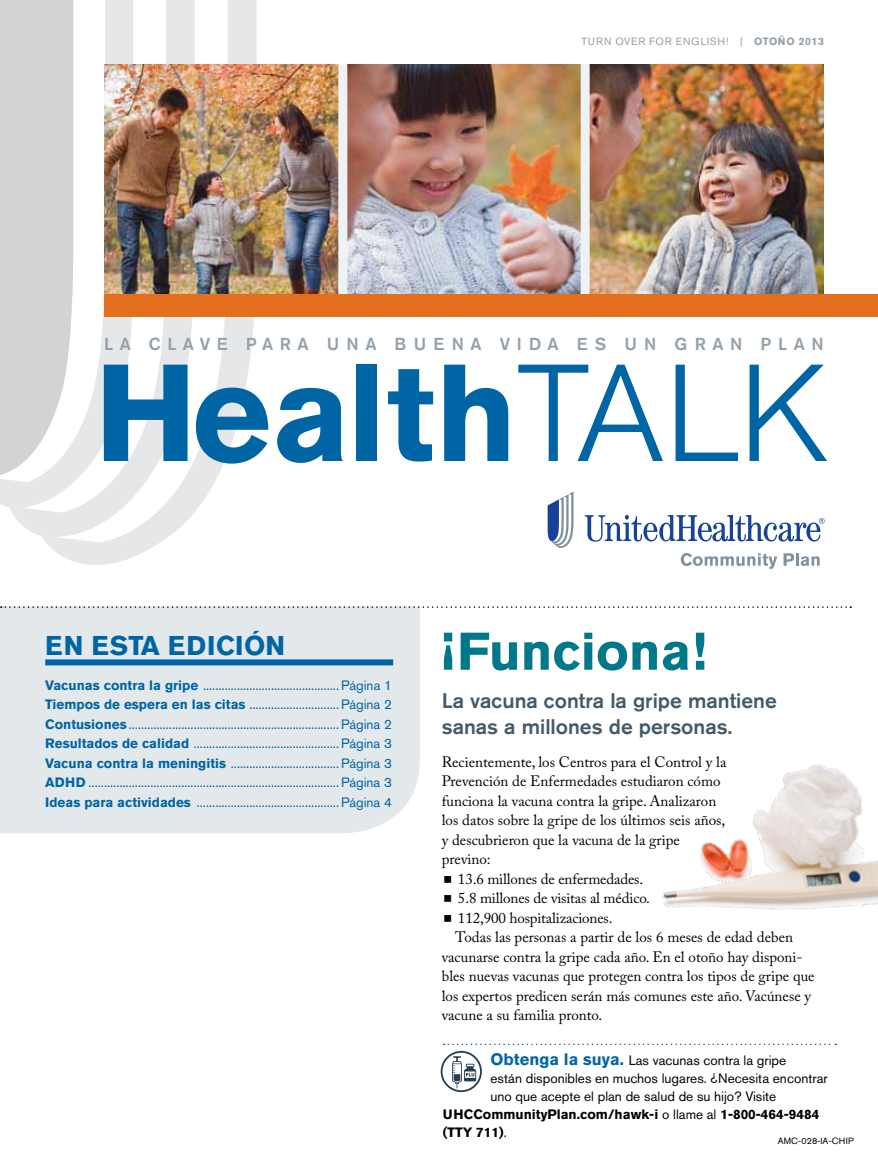
<style>
.page{position:relative;width:878px;height:1161px;background:#fff}
.page>*{position:absolute;margin:0;border:0;box-sizing:border-box;transform-origin:0 0}
.t1{font:700 136.5px "Akzidenz Grotesk BE";color:#0065a4}
.t2{font:700 52.5px "Akzidenz Grotesk BE";color:#00788a}
.t3{font:700 27px "Akzidenz Grotesk BE";color:#0065a4}
.t4{font:500 21px/25.2px "Akzidenz Grotesk BE";color:#425a69}
.t5{font:500 17.25px "Akzidenz Grotesk BE";letter-spacing:.38em;color:#95a0a9}
.t6{font:15px "Adobe Caslon Pro";color:#000}
.t7{font:13.5px/19.5px "Akzidenz Grotesk BE";color:#0065a4;text-align:justify}
.t8{font:13.5px "Akzidenz Grotesk BE";color:#000}
.t9{font:700 13.5px "Akzidenz Grotesk BE";color:#000}
.t10{font:10.5px "Akzidenz Grotesk BE";letter-spacing:.09em;color:#95a0a9}
.t11{font:700 10.5px "Akzidenz Grotesk BE";letter-spacing:.05em;color:#95a0a9}
.t12{font:9px "Akzidenz Grotesk BE";letter-spacing:.01em;color:#000}
.s1{font-weight:400}
.s2{font-weight:300}
.s3{font-weight:700}
.s4{font-weight:700;font-size:16.5px;color:#0065a4}
</style>
<div class="page">
<div style="left:0;top:606px;width:420px;height:227px;background:#e3e8eb"></div>
<img style="left:662px;top:764px;width:216px;height:146px">
<div style="left:45px;top:659px;width:348px;height:6px;background:#0065a4"></div>
<svg style="left:443px;top:1044px;width:393px;height:1px"></svg>
<svg style="left:440px;top:1051px;width:42px;height:41px"></svg>
<div style="left:0;top:0;width:9px;height:507px;background:#d1d3d4"></div>
<svg style="left:9px;top:0;width:32px;height:536px;background:#d5d7d8"></svg>
<svg style="left:41px;top:0;width:215px;height:565px"></svg>
<svg style="left:584px;top:515px;width:240px;height:27px"></svg>
<svg style="left:547px;top:492px;width:26px;height:56px"></svg>
<svg style="left:680px;top:553px;width:97px;height:16px"></svg>
<svg style="left:783px;top:553px;width:36px;height:13px"></svg>
<svg style="left:1px;top:606px;width:850px;height:2px"></svg>
<img style="left:105px;top:64px;width:233px;height:230px">
<img style="left:347px;top:65px;width:233px;height:229px">
<img style="left:589px;top:64px;width:234px;height:230px">
<div style="left:338px;top:64px;width:9px;height:242px;background:#eff2f4"></div>
<div style="left:580px;top:64px;width:9px;height:242px;background:#eff2f4"></div>
<div style="left:105px;top:294px;width:773px;height:23px;background:#e36f1e"></div>
<p class="t10" style="left:581px;top:35px;width:9px">Turn</p>
<p class="t10" style="left:615px;top:35px;width:93px">over for english</p>
<p class="t11" style="left:725px;top:36px;width:100px"><span class="s1">! |</span> Otoño 2013</p>
<p class="t5" style="left:104px;top:333px;width:14px">LA</p>
<p class="t5" style="left:149px;top:333px;width:676px">Clave para una buena vida es un gran plan</p>
<h1 class="t1" style="left:94px;top:334px;width:736px">Health<span class="s2">TALK</span></h1>
<h3 class="t3" style="left:45px;top:630px;width:156px">En esta edici</h3>
<h3 class="t3" style="left:244px;top:630px;width:42px">ón</h3>
<p class="t7" style="left:45px;top:675px;width:348px"><span class="s3">Vacunas contra la gripe</span> ............................................Página 1<br><span class="s3">Tiempos de espera en las citas</span> .............................Página 2<br><span class="s3">Contusiones</span> ....................................................................Página 2<br><span class="s3">Resultados de calidad</span> ...............................................Página 3<br><span class="s3">Vacuna contra la meningitis</span> ...................................Página 3<br><span class="s3">ADH D</span> .................................................................................Página 3<br><span class="s3">Ideas para actividades</span> ..............................................Página 4</p>
<h2 class="t2" style="left:442px;top:621px;width:266px">¡Funciona!</h2>
<h3 class="t4" style="left:442px;top:688px;width:336px">La vacuna contra la gripe mantiene sanas a millones de personas.</h3>
<p class="t6" style="left:442px;top:753px;width:286px">Recientemente, los Centros para el Control y la</p>
<p class="t6" style="left:442px;top:772px;width:280px">Prevención de Enfermedades estudiaron cómo</p>
<p class="t6" style="left:442px;top:792px;width:276px">funciona la vacuna contra la gripe. Analizaron</p>
<p class="t6" style="left:442px;top:811px;width:285px">los datos sobre la gripe de los últimos seis años,</p>
<p class="t6" style="left:442px;top:831px;width:239px">y descubrieron que la vacuna de la gripe</p>
<p class="t6" style="left:442px;top:850px;width:50px">previno:</p>
<p class="t6" style="left:458px;top:870px;width:187px">13.6 millones de enfermedades.</p>
<p class="t6" style="left:458px;top:889px;width:193px">5.8 millones de visitas al médico.</p>
<p class="t6" style="left:458px;top:909px;width:156px">112,900 hospitalizaciones.</p>
<p class="t6" style="left:455px;top:928px;width:339px">Todas las personas a partir de los 6 meses de edad deben</p>
<p class="t6" style="left:442px;top:948px;width:362px">vacunarse contra la gripe cada año. En el otoño hay disponi-</p>
<p class="t6" style="left:442px;top:967px;width:374px">bles nuevas vacunas que protegen contra los tipos de gripe que</p>
<p class="t6" style="left:442px;top:987px;width:371px">los expertos predicen serán más comunes este año. Vacúnese y</p>
<p class="t6" style="left:442px;top:1006px;width:162px">vacune a su familia pronto.</p>
<p class="t8" style="left:490px;top:1052px;width:297px"><span class="s4">Obtenga la suya.</span> Las vacunas contra la gripe</p>
<p class="t8" style="left:490px;top:1070px;width:338px">están disponibles en muchos lugares. ¿Necesita encontrar</p>
<p class="t8" style="left:490px;top:1088px;width:287px">uno que acepte el plan de salud de su hijo? Visite</p>
<p class="t9" style="left:443px;top:1106px;width:378px">UH CCommunityPlan.com/hawk-i <span class="s1">o llame al</span> 1-800-464-9484</p>
<p class="t9" style="left:443px;top:1124px;width:65px">(TTY 711)<span class="s1">.</span></p>
<p class="t12" style="left:778px;top:1136px;width:77px">AMC-028-IA-CHIP</p>
</div>
